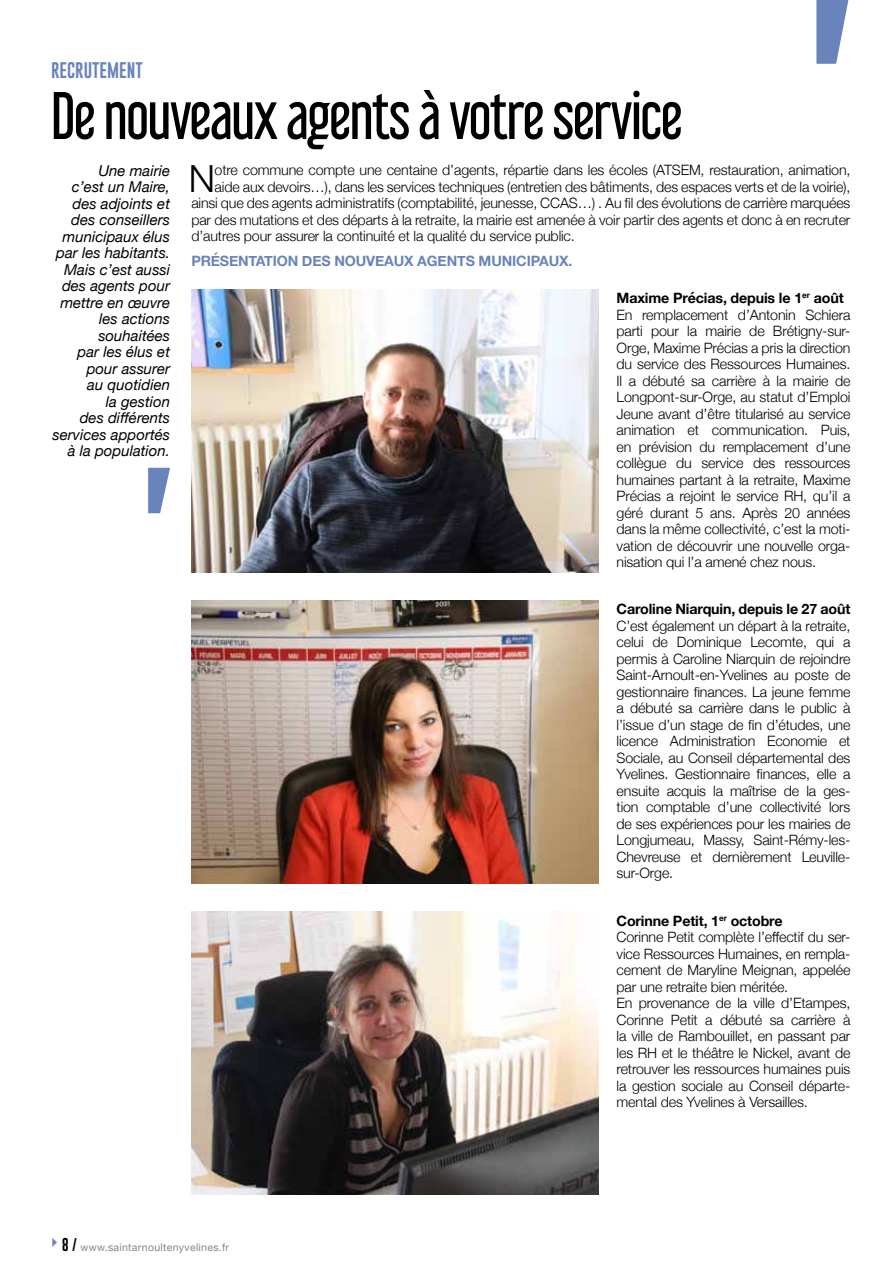
<style>
.page{position:relative;width:893px;height:1263px;background:#fff}
.page>*{position:absolute;margin:0;border:0;box-sizing:border-box;transform-origin:0 0}
.t1{font:60px "Libel Suit Rg";letter-spacing:-.03em;color:#000}
.t2{font:300 37.35px "Helvetica Neue";color:#000}
.t3{font:16.5px "Gobold";color:#6984bb}
.t4{font:italic 15px/16.5px "Helvetica Neue";color:#000;text-align:right}
.t5{font:300 14.25px/16.5px "Helvetica Neue";letter-spacing:-.01em;color:#000}
.t6{font:700 14.25px "Helvetica Neue";letter-spacing:-.01em;color:#6984bb}
.t7{font:700 14.25px "Helvetica Neue";letter-spacing:-.01em;color:#000}
.t8{font:10.5px "Helvetica Neue";letter-spacing:.03em;color:#878787}
.s1{font-weight:700}
.s2{font-family:"Arrows";font-size:24px;color:#6984bb}
.s3{font-family:"Gobold";font-size:13.5px;color:#000}
</style>
<div class="page">
<svg style="left:816px;top:0;width:32px;height:64px"></svg>
<svg style="left:148px;top:468px;width:22px;height:45px"></svg>
<img style="left:191px;top:289px;width:408px;height:283px">
<img style="left:191px;top:600px;width:408px;height:283px">
<img style="left:191px;top:912px;width:408px;height:283px">
<p class="t3" style="left:51px;top:59px;width:93px">RECRUTEMENT</p>
<h1 class="t1" style="left:51px;top:67px;width:633px">De nouveaux agents à votre service</h1>
<h2 class="t2" style="left:189px;top:148px;width:28px">N</h2>
<p class="t5" style="left:215px;top:161px;width:637px">otre commune compte une centaine d’agents, répartie dans les écoles (ATSEM, restauration, animation,</p>
<p class="t4" style="left:53px;top:163px;width:119px">Une mairie<br>c’est un Maire, des adjoints et des conseillers municipaux élus par les habitants.<br>Mais c’est aussi des agents pour mettre en œuvre les actions souhaitées<br>par les élus et pour assurer<br>au quotidien<br>la gestion<br>des différents services apportés à la population.</p>
<p class="t5" style="left:215px;top:177px;width:637px">aide aux devoirs…), dans les services techniques (entretien des bâtiments, des espaces verts et de la voirie),</p>
<p class="t5" style="left:191px;top:194px;width:661px">ainsi que des agents administratifs (comptabilité, jeunesse, CCAS…) . Au fil des évolutions de carrière marquées</p>
<p class="t5" style="left:191px;top:210px;width:661px">par des mutations et des départs à la retraite, la mairie est amenée à voir partir des agents et donc à en recruter</p>
<p class="t5" style="left:191px;top:227px;width:385px">d’autres pour assurer la continuité et la qualité du service public.</p>
<p class="t6" style="left:191px;top:250px;width:39px">Présent</p>
<p class="t6" style="left:256px;top:250px;width:57px">ation des</p>
<p class="t6" style="left:334px;top:250px;width:32px">nouve</p>
<p class="t6" style="left:384px;top:250px;width:64px">aux agents</p>
<p class="t6" style="left:479px;top:250px;width:95px">mun icipaux.</p>
<p class="t5" style="left:617px;top:289px;width:235px"><span class="s1">Maxime Précias, depuis le 1</span><sup>er</sup> <span class="s1">août </span>En remplacement d’Antonin Schiera parti pour la mairie de Brétigny-sur-Orge, Maxime Précias a pris la direction du service des Ressources Humaines.<br>Il a débuté sa carrière à la mairie de Longpont-sur-Orge, au statut d’Emploi Jeune avant d’être titularisé au service animation et communication. Puis, en prévision du remplacement d’une collègue du service des ressources humaines partant à la retraite, Maxime Précias a rejoint le service RH, qu’il a géré durant 5 ans. Après 20 années dans la même collectivité, c’est la moti&shy;vation de découvrir une nouvelle orga&shy;nisation qui l’a amené chez nous.</p>
<p class="t7" style="left:617px;top:598px;width:235px">Caroline Niarquin, depuis le 27 août</p>
<p class="t5" style="left:617px;top:616px;width:235px;text-align:justify">C’est également un départ à la retraite, celui de Dominique Lecomte, qui a permis à Caroline Niarquin de rejoindre Saint-Arnoult-en-Yvelines au poste de gestionnaire finances. La jeune femme a débuté sa carrière dans le public à l’issue d’un stage de fin d’études, une licence Administration Economie et Sociale, au Conseil départemental des Yvelines. Gestionnaire finances, elle a ensuite acquis la maîtrise de la ges&shy;tion comptable d’une collectivité lors de ses expériences pour les mairies de Longjumeau, Massy, Saint-Rémy-les-Chevreuse et dernièrement Leuville&shy;sur-Orge.</p>
<p class="t5" style="left:617px;top:911px;width:235px"><span class="s1">Corinne Petit, 1</span><sup>er</sup> <span class="s1">octobre<br></span>Corinne Petit complète l’effectif du ser&shy;vice Ressources Humaines, en rempla&shy;cement de Maryline Meignan, appelée par une retraite bien méritée.<br>En provenance de la ville d’Etampes, Corinne Petit a débuté sa carrière à la ville de Rambouillet, en passant par les RH et le théâtre le Nickel, avant de retrouver les ressources humaines puis la gestion sociale au Conseil départe&shy;mental des Yvelines à Versailles.</p>
<p class="t8" style="left:51px;top:1240px;width:180px"><span class="s2">q</span> <span class="s3">8 /</span> www.saintarnoultenyvelines.fr</p>
</div>
